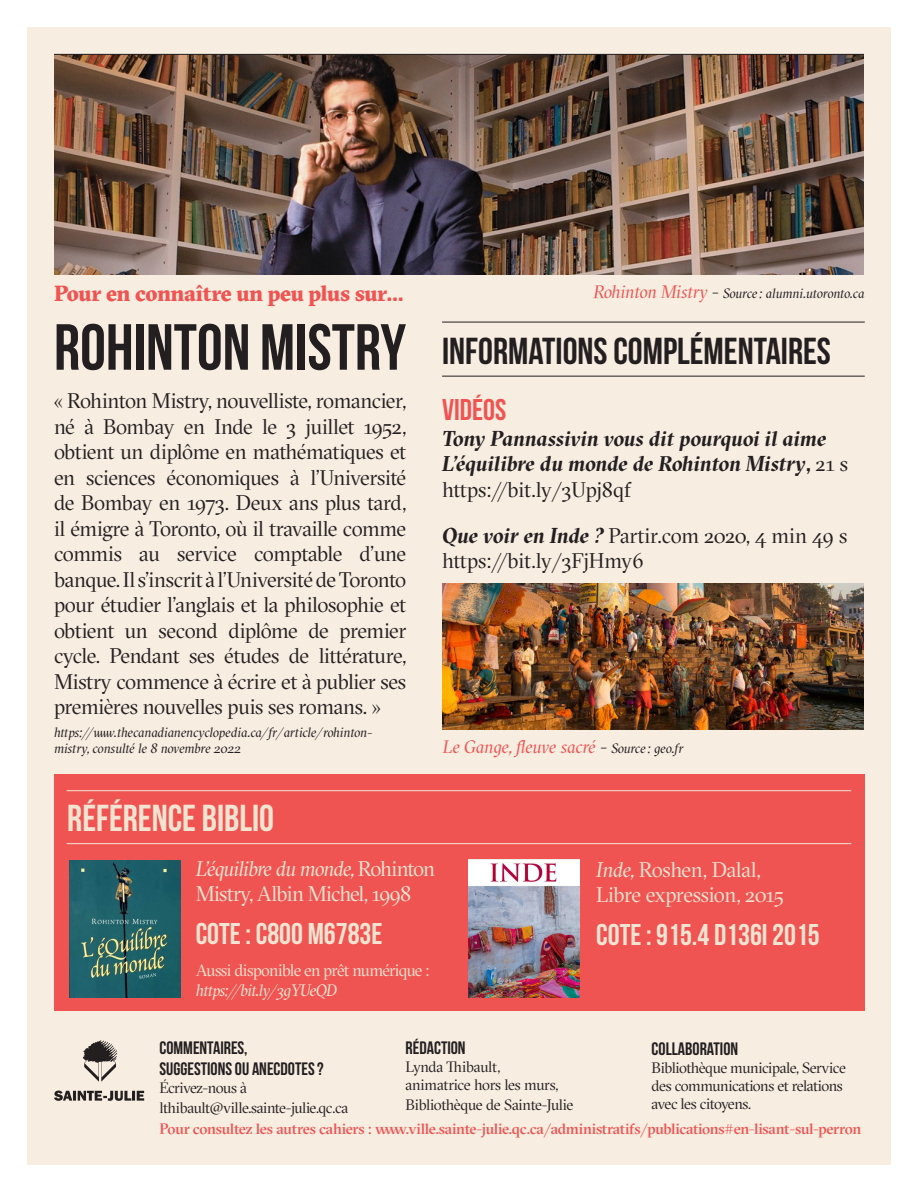
<style>
.page{position:relative;width:918px;height:1188px;background:#fff}
.page>*{position:absolute;margin:0;border:0;box-sizing:border-box;transform-origin:0 0}
.t1{font:64.95px "Bebas Neue";color:#231f20}
.t2{font:37.5px "Bebas Neue";color:#231f20}
.t3{font:37.5px "Bebas Neue";color:#f2e4d2}
.Texte_courant{font:30px "Bebas Neue";color:#f2e4d2}
.Texte_courant-2{font:30px "Bebas Neue";color:#f05452}
.t4{font:900 21.75px "GT Sectra";letter-spacing:-.02em;color:#f05452}
.Texte_courant-3{font:21px/25.5px "GT Sectra Fine";letter-spacing:-.015em;color:#231f20;text-align:justify}
.Texte_courant-4{font:italic 700 21px/25.5px "GT Sectra Fine";letter-spacing:-.005em;color:#231f20}
.Texte_courant-5{font:21px/25.5px "GT Sectra Fine";letter-spacing:-.03em;color:#f2e4d2}
.Texte_courant-6{font:18px/21.6px "Bebas Neue";color:#231f20}
.Sources{font:italic 18px "GT Sectra Fine";letter-spacing:-.005em;color:#f05452}
.Texte_courant-7{font:16.5px "GT Sectra Fine";letter-spacing:-.04em;color:#f2e4d2}
.Texte_courant-8{font:italic 16.5px "GT Sectra Fine";letter-spacing:-.03em;color:#f2e4d2}
.Texte_courant-9{font:15px/18px "GT Sectra Fine";letter-spacing:-.025em;color:#231f20}
.Légende_photo{font:500 15px "GT Sectra Fine";letter-spacing:-.015em;color:#f05452}
.Sources-2{font:italic 13.5px/16.2px "GT Sectra Fine";letter-spacing:-.005em;color:#231f20}
.s1{font-size:18px;color:#f05452}
.s2{font-size:18px}
.s3{font-style:normal}
.s4{font-weight:400;font-style:normal}
.s5{font-weight:700;font-style:italic}
.s6{color:#231f20}
.s7{font-size:13.5px;color:#231f20}
.s8{font-style:italic}
</style>
<div class="page">
<div style="left:27px;top:27px;width:864px;height:1137px;background:#f7ede1"></div>
<svg style="left:54px;top:1091px;width:90px;height:10px"></svg>
<svg style="left:83px;top:1040px;width:35px;height:42px"></svg>
<hr style="left:442px;top:376px;width:423px;height:1px;background:#231f20">
<hr style="left:442px;top:322px;width:423px;height:1px;background:#231f20">
<img style="left:54px;top:55px;width:810px;height:219px">
<hr style="left:54px;top:54px;width:810px;height:1px;background:#231f20">
<div style="left:54px;top:775px;width:810px;height:236px;background:#f05452"></div>
<hr style="left:67px;top:843px;width:784px;height:1px;background:#f2e4d2">
<hr style="left:67px;top:790px;width:784px;height:1px;background:#f2e4d2">
<img style="left:69px;top:860px;width:111px;height:137px">
<img style="left:468px;top:859px;width:111px;height:138px">
<img style="left:442px;top:583px;width:421px;height:147px">
<p class="t4" style="left:54px;top:280px;width:351px">Pour en connaître un peu plus sur...</p>
<p class="t1" style="left:54px;top:312px;width:354px">ROHINTON MISTRY</p>
<p class="Texte_courant-3" style="left:54px;top:388px;width:354px">« Rohinton Mistry, nouvelliste, romancier, né à Bombay en Inde le 3 juillet 1952, obtient un diplôme en mathématiques et en sciences économiques à l’Université de Bombay en 1973. Deux ans plus tard, il émigre à Toronto, où il travaille comme commis au service comptable d’une banque. Il s’inscrit à l’Université de Toronto pour étudier l’anglais et la philosophie et obtient un second diplôme de premier cycle. Pendant ses études de littérature, Mistry commence à écrire et à publier ses premières nouvelles puis ses romans. »</p>
<p class="Sources-2" style="left:54px;top:724px;width:320px">https://www.thecanadianencyclopedia.ca/fr/article/rohinton&shy;mistry, consulté le 8 novembre 2022</p>
<p class="t3" style="left:67px;top:798px;width:208px">RÉFÉRENCE BIBLIO</p>
<p class="Sources-2" style="left:593px;top:285px;width:272px"><span class="s1">Rohinton Mistry</span> <span class="s2">-</span> Source : alumni.utoronto.ca</p>
<p class="t2" style="left:442px;top:331px;width:390px">INFORMATIONS COMPLÉMENTAIRES</p>
<p class="Texte_courant-2" style="left:442px;top:393px;width:66px">VIDÉOS</p>
<p class="Texte_courant-4" style="left:442px;top:425px;width:408px">Tony Pannassivin vous dit pourquoi il aime<br>L’équilibre du monde de Rohinton Mistry<span class="s3">,</span> <span class="s4">21 s https://bit.ly/3Upj8qf</span></p>
<p class="Texte_courant-3" style="left:442px;top:522px;width:407px"><span class="s5">Que voir en Inde ?</span> Partir.com 2020, 4 min 49 s https://bit.ly/3FjHmy6</p>
<p class="Sources" style="left:443px;top:736px;width:242px">Le Gange, fleuve sacré <span class="s6">-</span> <span class="s7">Source : geo.fr</span></p>
<p class="Texte_courant-5" style="left:196px;top:855px;width:241px"><span class="s8">L’équilibre du monde,</span> Rohinton<br>Mistry, Albin Michel, 1998</p>
<p class="Texte_courant" style="left:196px;top:917px;width:188px">COTE : C800 M6783E</p>
<p class="Texte_courant-7" style="left:196px;top:960px;width:235px">Aussi disponible en prêt numérique :</p>
<p class="Texte_courant-8" style="left:196px;top:979px;width:143px">https://bit.ly/3gYUeQD</p>
<p class="Texte_courant-5" style="left:596px;top:856px;width:189px"><span class="s8">Inde,</span> Roshen, Dalal,<br>Libre expression, 2015</p>
<p class="Texte_courant" style="left:596px;top:918px;width:225px">COTE : 915.4 D136I 2015</p>
<p class="Texte_courant-6" style="left:406px;top:1037px;width:62px">RÉDACTION</p>
<p class="Texte_courant-9" style="left:406px;top:1057px;width:154px">Lynda Thibault, animatrice hors les murs,</p>
<p class="Texte_courant-9" style="left:406px;top:1095px;width:169px">Bibliothèque de Sainte-Julie</p>
<p class="Texte_courant-6" style="left:159px;top:1037px;width:166px">COMMENTAIRES,<br>SUGGESTIONS OU ANECDOTES?</p>
<p class="Texte_courant-9" style="left:159px;top:1078px;width:190px;line-height:19.8px">Écrivez-nous à lthibault@ville.sainte-julie.qc.ca</p>
<p class="Texte_courant-6" style="left:652px;top:1038px;width:88px">COLLABORATION</p>
<p class="Texte_courant-9" style="left:652px;top:1059px;width:196px">Bibliothèque municipale, Service des communications et relations avec les citoyens.</p>
<p class="Légende_photo" style="left:159px;top:1119px;width:703px">Pour consultez les autres cahiers : www.ville.sainte-julie.qc.ca/administratifs/publications#en-lisant-sul-perron</p>
</div>
